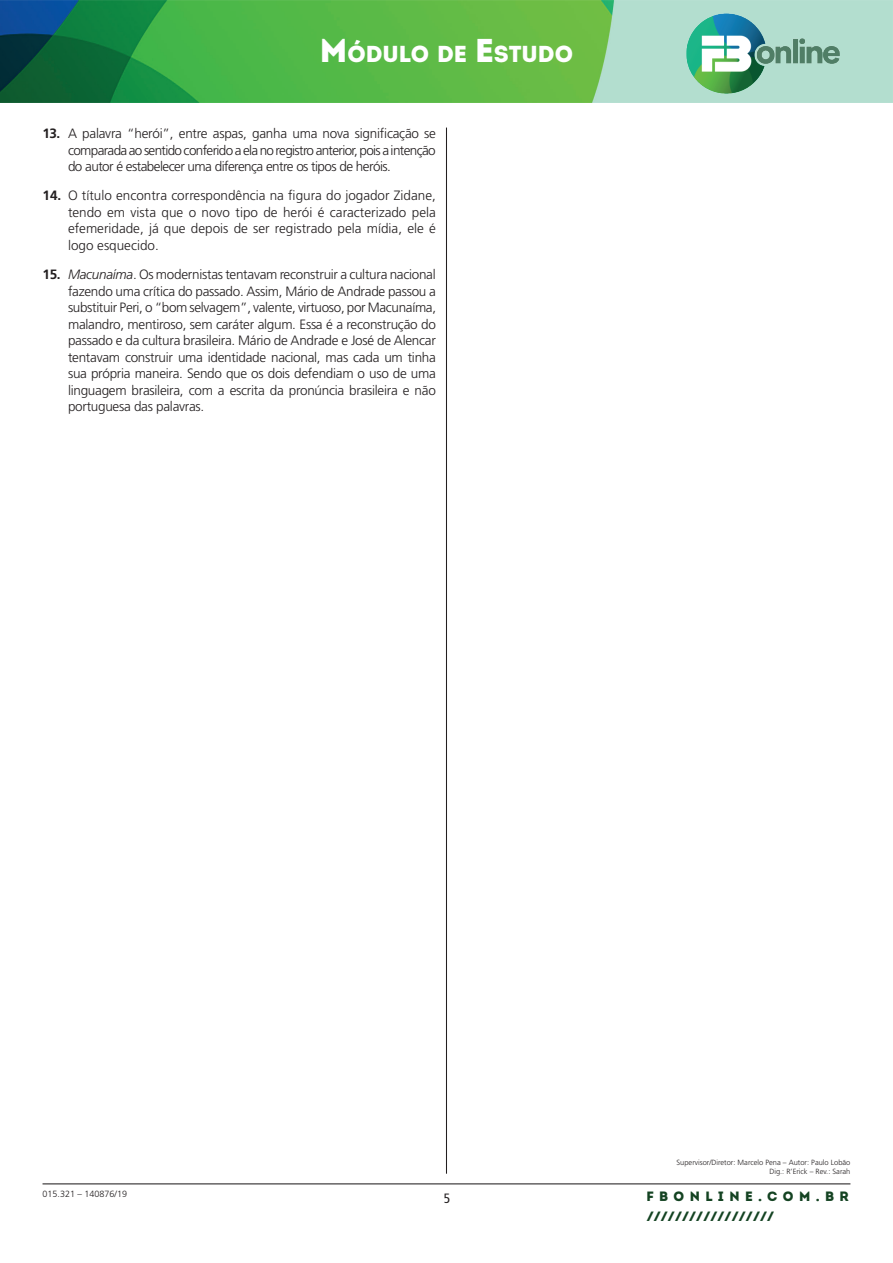
<style>
.page{position:relative;width:893px;height:1263px;background:#fff}
.page>*{position:absolute;margin:0;border:0;box-sizing:border-box;transform-origin:0 0}
.t1{font:900 23.1px "Intro";color:#fff}
.Exercício_chamada{font:300 13.5px/16.5px "Frutiger";letter-spacing:-.02em;color:#231f20;text-align:justify}
.t2{font:13.5px "Intro Black Caps";color:#144322}
.t3{font:900 13.5px "Intro";letter-spacing:.4em;color:#144322}
.t4{font:condensed 13.5px "Frutiger";color:#231f20}
.t5{font:300 9px "Frutiger";color:#231f20}
.t6{font:300 7.5px "Frutiger";color:#231f20}
.s1{font-size:33px}
.s2{font-weight:700}
.s3{font-style:italic}
</style>
<div class="page">
<img style="left:0;top:0;width:893px;height:102px">
<img style="left:677px;top:1px;width:167px;height:100px">
<hr style="left:43px;top:1183px;width:807px;height:1px;background:#231f20">
<hr style="left:446px;top:128px;width:1px;height:1046px;background:#231f20">
<h1 class="t1" style="left:320px;top:38px;width:255px"><span class="s1">M</span>ÓDULO DE <span class="s1">E</span>STUDO</h1>
<p class="Exercício_chamada" style="left:68px;top:125px;width:369px;text-indent:-26px"><span class="s2">13.</span> A palavra “herói”, entre aspas, ganha uma nova significação se comparada ao sentido conferido a ela no registro anterior, pois a intenção do autor é estabelecer uma diferença entre os tipos de heróis.</p>
<p class="Exercício_chamada" style="left:68px;top:187px;width:369px;text-indent:-26px"><span class="s2">14.</span> O título encontra correspondência na figura do jogador Zidane, tendo em vista que o novo tipo de herói é caracterizado pela efemeridade, já que depois de ser registrado pela mídia, ele é logo esquecido.</p>
<p class="Exercício_chamada" style="left:68px;top:266px;width:370px;text-indent:-26px"><span class="s2">15.</span> <span class="s3">Macunaíma</span>. Os modernistas tentavam reconstruir a cultura nacional fazendo uma crítica do passado. Assim, Mário de Andrade passou a substituir Peri, o “bom selvagem”, valente, virtuoso, por Macunaíma, malandro, mentiroso, sem caráter algum. Essa é a reconstrução do passado e da cultura brasileira. Mário de Andrade e José de Alencar tentavam construir uma identidade nacional, mas cada um tinha sua própria maneira. Sendo que os dois defendiam o uso de uma linguagem brasileira, com a escrita da pronúncia brasileira e não portuguesa das palavras.</p>
<p class="t5" style="left:43px;top:1189px;width:86px">015.321 – 140876/19</p>
<p class="t6" style="left:676px;top:1158px;width:175px">Supervisor/Diretor: Marcelo Pena – Autor: Paulo Lobão</p>
<p class="t6" style="left:769px;top:1167px;width:83px">Dig.: R’Erick – Rev.: Sarah</p>
<p class="t4" style="left:444px;top:1190px;width:8px">5</p>
<p class="t3" style="left:646px;top:1187px;width:204px">FBONLINE.COM.BR</p>
<p class="t2" style="left:646px;top:1207px;width:130px">//////////////////</p>
</div>
